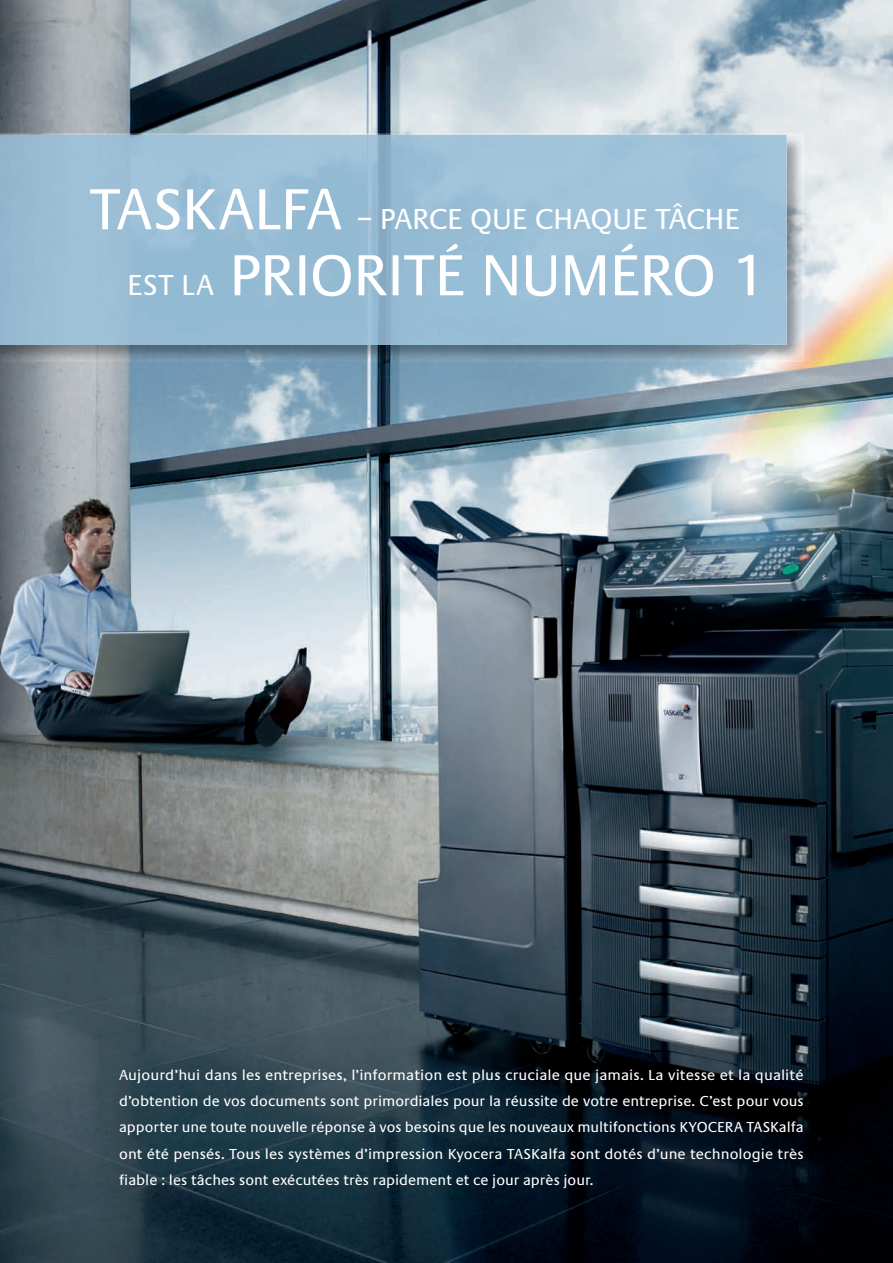
<style>
.page{position:relative;width:893px;height:1263px;background:#fff}
.page>*{position:absolute;margin:0;border:0;box-sizing:border-box;transform-origin:0 0}
.t1{font:60px "Praxis EF";letter-spacing:-.015em;color:#fff}
.t2{font:30px "Praxis EF";letter-spacing:-.01em;color:#fff}
.t3{font:15px/26.2px "Praxis EF";letter-spacing:.005em;color:#fff;text-align:justify}
.s1{font-size:60px}
.s2{font-size:30px}
</style>
<div class="page">
<img style="left:0;top:0;width:893px;height:1263px">
<img style="left:0;top:134px;width:804px;height:45px">
<img style="left:751px;top:179px;width:53px;height:183px">
<img style="left:0;top:345px;width:751px;height:17px">
<img style="left:0;top:187px;width:734px;height:156px">
<img style="left:0;top:135px;width:787px;height:52px">
<div style="left:734px;top:187px;width:53px;height:158px;background:#9dc1d9"></div>
<img style="left:0;top:343px;width:735px;height:2px">
<h2 class="t2" style="left:89px;top:203px;width:652px"><span class="s1">TASKALFA</span> – PARCE QUE CHAQUE TâCHE</h2>
<h1 class="t1" style="left:127px;top:243px;width:641px"><span class="s2">EST LA</span> PRIORITÉ NUMÉRO 1</h1>
<p class="t3" style="left:119px;top:1062px;width:686px">Aujourd’hui dans les entreprises, l’information est plus cruciale que jamais. La vitesse et la qualité d’obtention de vos documents sont primordiales pour la réussite de votre entreprise. C’est pour vous apporter une toute nouvelle réponse à vos besoins que les nouveaux multifonctions KYOCERA TASKalfa ont été pensés. Tous les systèmes d’impression Kyocera TASKalfa sont dotés d’une technologie très fiable : les tâches sont exécutées très rapidement et ce jour après jour.</p>
</div>
